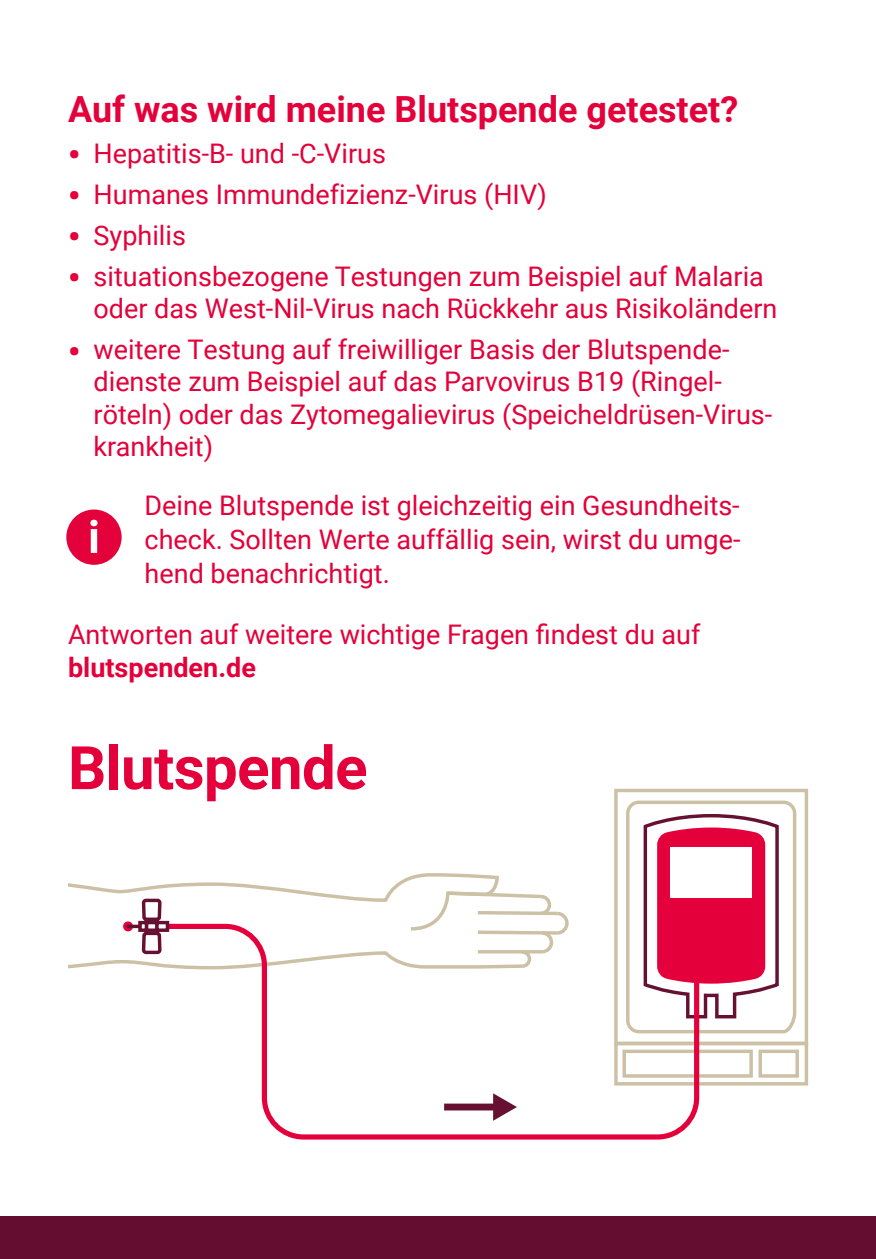
<style>
.page{position:relative;width:876px;height:1259px;background:#fff}
.page>*{position:absolute;margin:0;border:0;box-sizing:border-box;transform-origin:0 0}
.t1{font:700 60px "Roboto";letter-spacing:-.01em;color:#e4003a}
.t2{font:700 36px "Roboto";color:#e4003a}
.p_fliess{font:27px/32.4px "Roboto";color:#e4003a}
.s1{font-weight:900;font-size:33px}
.s2{font-weight:700}
</style>
<div class="page">
<hr style="left:875px;top:0;width:1px;height:1259px;background:#c5e5e6">
<div style="left:0;top:1216px;width:876px;height:43px;background:#650c31"></div>
<div style="left:614px;top:789px;width:194px;height:256px;border:3px solid #ccc0a5"></div>
<svg style="left:626px;top:800px;width:171px;height:234px"></svg>
<div style="left:614px;top:1041px;width:194px;height:44px;border:3px solid #ccc0a5"></div>
<div style="left:622px;top:1049px;width:131px;height:28px;border:3px solid #ccc0a5"></div>
<div style="left:758px;top:1049px;width:41px;height:28px;border:3px solid #ccc0a5"></div>
<svg style="left:68px;top:873px;width:501px;height:96px"></svg>
<svg style="left:123px;top:921px;width:10px;height:10px"></svg>
<svg style="left:162px;top:921px;width:540px;height:219px"></svg>
<div style="left:694px;top:972px;width:5px;height:44px;background:#e4003b"></div>
<div style="left:144px;top:900px;width:16px;height:19px;background:#fff;border-radius:3px"></div>
<div style="left:142px;top:898px;width:20px;height:23px;border:3px solid #661032;border-radius:3px"></div>
<div style="left:144px;top:933px;width:16px;height:19px;background:#fff;border-radius:3px"></div>
<div style="left:142px;top:931px;width:20px;height:23px;border:3px solid #661032;border-radius:3px"></div>
<div style="left:145px;top:917px;width:14px;height:18px;border:3px solid #661032"></div>
<div style="left:146px;top:922px;width:11px;height:8px;background:#fff"></div>
<div style="left:145px;top:921px;width:14px;height:11px;border:3px solid #661032"></div>
<div style="left:157px;top:922px;width:10px;height:8px;background:#fff"></div>
<div style="left:155px;top:921px;width:14px;height:11px;border:3px solid #661032"></div>
<div style="left:140px;top:922px;width:6px;height:8px;background:#fff"></div>
<div style="left:138px;top:921px;width:10px;height:11px;border:3px solid #661032"></div>
<svg style="left:128px;top:924px;width:12px;height:4px"></svg>
<div style="left:66px;top:509px;width:56px;height:56px;background:#e4003a;border-radius:50%"></div>
<svg style="left:90px;top:520px;width:8px;height:33px"></svg>
<p class="t2" style="left:68px;top:84px;width:672px">Auf was wird meine Blutspende getestet?</p>
<p class="p_fliess" style="left:68px;top:136px;width:319px"><span class="s1">•</span> Hepatitis-B- und -C-Virus</p>
<p class="p_fliess" style="left:68px;top:177px;width:480px"><span class="s1">•</span> Humanes Immundefizienz-Virus (HIV)</p>
<p class="p_fliess" style="left:68px;top:218px;width:119px"><span class="s1">•</span> Syphilis</p>
<p class="p_fliess" style="left:94px;top:259px;width:685px;text-indent:-26px"><span class="s1">•</span> situationsbezogene Testungen zum Beispiel auf Malaria oder das West-Nil-Virus nach Rückkehr aus Risikoländern</p>
<p class="p_fliess" style="left:94px;top:332px;width:680px;text-indent:-26px"><span class="s1">•</span> weitere Testung auf freiwilliger Basis der Blutspende&shy;dienste zum Beispiel auf das Parvovirus B19 (Ringel&shy;röteln) oder das Zytomegalievirus (Speicheldrüsen-Virus&shy;krankheit)</p>
<p class="p_fliess" style="left:145px;top:488px;width:597px;line-height:33.6px;text-align:justify">Deine Blutspende ist gleichzeitig ein Gesundheits&shy;check. Sollten Werte auffällig sein, wirst du umge&shy;hend benachrichtigt.</p>
<p class="p_fliess" style="left:68px;top:616px;width:634px;line-height:33.6px">Antworten auf weitere wichtige Fragen findest du auf <span class="s2">blutspenden.de</span></p>
<h2 class="t1" style="left:68px;top:725px;width:301px">Blutspende</h2>
</div>
